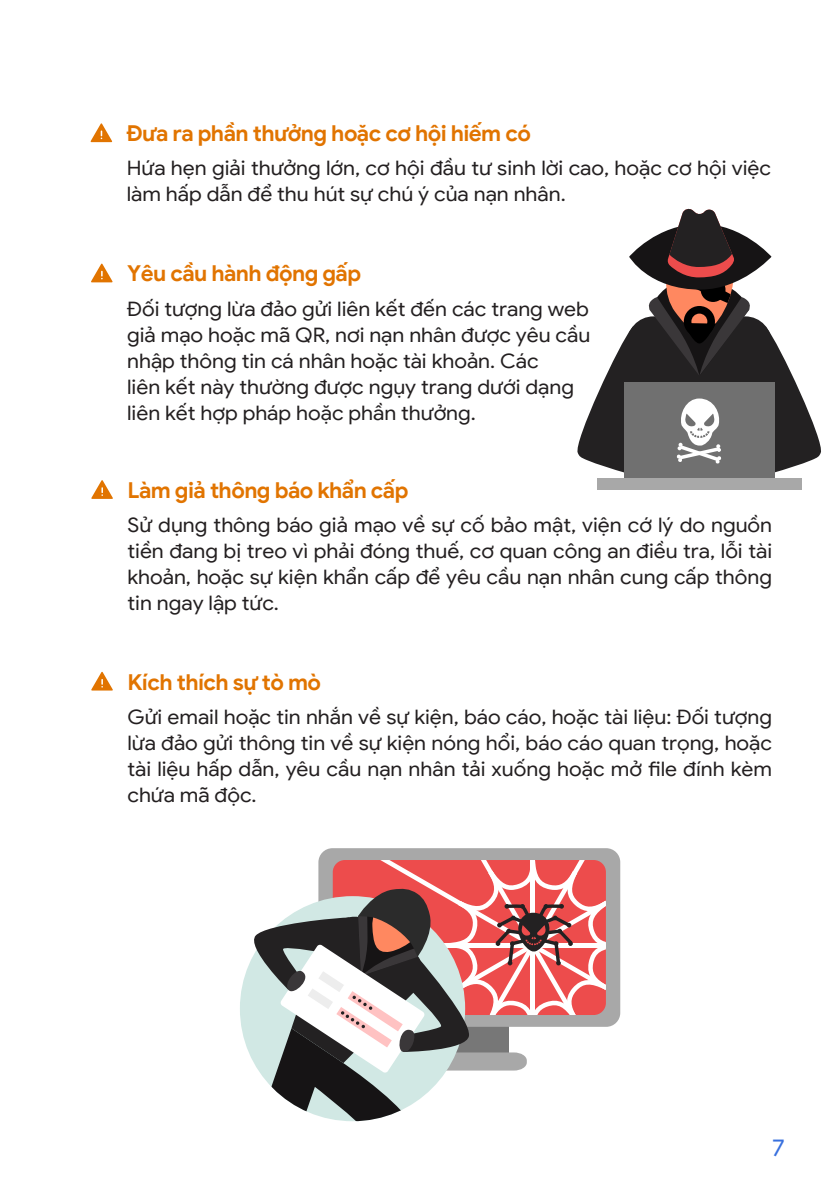
<style>
.page{position:relative;width:840px;height:1191px;background:#fff}
.page>*{position:absolute;margin:0;border:0;box-sizing:border-box;transform-origin:0 0}
.t1{font:24px "Google Sans";color:#3870de}
.t2{font:700 22px "Google Sans";letter-spacing:-.025em;color:#e17400}
.t3{font:20px/26px "Google Sans";color:#231f20;scale:1.06 1}
</style>
<div class="page">
<svg style="left:91px;top:123px;width:21px;height:19px"></svg>
<svg style="left:91px;top:480px;width:22px;height:19px"></svg>
<svg style="left:91px;top:672px;width:22px;height:18px"></svg>
<svg style="left:91px;top:264px;width:21px;height:18px"></svg>
<div style="left:597px;top:479px;width:204px;height:11px;background:#a8a8a8"></div>
<svg style="left:577px;top:208px;width:244px;height:276px"></svg>
<div style="left:318px;top:848px;width:302px;height:178px;background:#a8a8a8;border-radius:14px"></div>
<svg style="left:245px;top:860px;width:360px;height:261px"></svg>
<p class="t2" style="left:127px;top:119px;width:405px">Đưa ra phần thưởng hoặc cơ hội hiếm có</p>
<p class="t3" style="left:127px;top:155px;width:609px">Hứa hẹn giải thưởng lớn, cơ hội đầu tư sinh lời cao, hoặc cơ hội việc làm hấp dẫn để thu hút sự chú ý của nạn nhân.</p>
<p class="t2" style="left:127px;top:259px;width:235px">Yêu cầu hành động gấp</p>
<p class="t3" style="left:127px;top:295px;width:438px">Đối tượng lừa đảo gửi liên kết đến các trang web giả mạo hoặc mã QR, nơi nạn nhân được yêu cầu nhập thông tin cá nhân hoặc tài khoản. Các<br>liên kết này thường được ngụy trang dưới dạng liên kết hợp pháp hoặc phần thưởng.</p>
<p class="t2" style="left:127px;top:476px;width:282px">Làm giả thông báo khẩn cấp</p>
<p class="t3" style="left:127px;top:512px;width:609px;text-align:justify">Sử dụng thông báo giả mạo về sự cố bảo mật, viện cớ lý do nguồn tiền đang bị treo vì phải đóng thuế, cơ quan công an điều tra, lỗi tài khoản, hoặc sự kiện khẩn cấp để yêu cầu nạn nhân cung cấp thông tin ngay lập tức.</p>
<p class="t2" style="left:127px;top:667px;width:195px">Kích thích sự tò mò</p>
<p class="t3" style="left:127px;top:703px;width:609px;text-align:justify">Gửi email hoặc tin nhắn về sự kiện, báo cáo, hoặc tài liệu: Đối tượng lừa đảo gửi thông tin về sự kiện nóng hổi, báo cáo quan trọng, hoặc tài liệu hấp dẫn, yêu cầu nạn nhân tải xuống hoặc mở file đính kèm chứa mã độc.</p>
<p class="t1" style="left:771px;top:1132px;width:14px">7</p>
</div>
